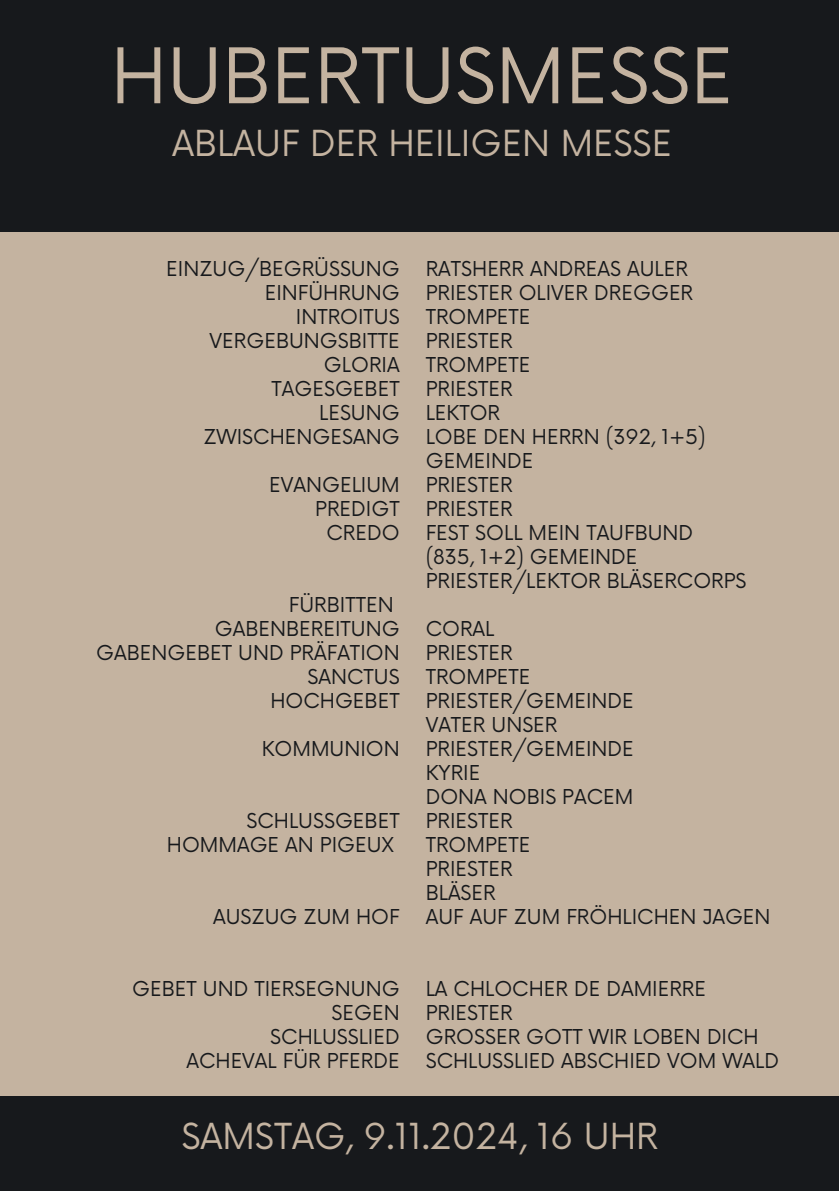
<style>
.page{position:relative;width:839px;height:1191px;background:#fff}
.page>*{position:absolute;margin:0;border:0;box-sizing:border-box;transform-origin:0 0}
.t1{font:74.6px "Now";color:#c4b3a0}
.t2{font:35px "Now";color:#c4b3a0}
.t3{font:20px/24px "Now";color:#17191c}
</style>
<div class="page">
<div style="left:0;top:0;width:838px;height:1191px;background:#17191c"></div>
<div style="left:0;top:232px;width:838px;height:863px;background:#c4b3a0"></div>
<h1 class="t1" style="left:111px;top:16px;width:624px">HUBERTUSMESSE</h1>
<h2 class="t2" style="left:172px;top:115px;width:501px">ABLAUF DER HEILIGEN MESSE</h2>
<p class="t3" style="left:166px;top:255px;width:235px;text-align:right">EINZUG/BEGRÜSSUNG<br>EINFÜHRUNG<br>INTROITUS<br>VERGEBUNGSBITTE<br>GLORIA<br>TAGESGEBET<br>LESUNG<br>ZWISCHENGESANG</p>
<p class="t3" style="left:269px;top:471px;width:132px;text-align:right">EVANGELIUM<br>PREDIGT<br>CREDO</p>
<p class="t3" style="left:289px;top:591px;width:106px">FÜRBITTEN</p>
<p class="t3" style="left:215px;top:615px;width:186px">GABENBEREITUNG</p>
<p class="t3" style="left:96px;top:639px;width:305px">GABENGEBET UND PRÄFATION</p>
<p class="t3" style="left:307px;top:663px;width:94px">SANCTUS</p>
<p class="t3" style="left:270px;top:687px;width:131px">HOCHGEBET</p>
<p class="t3" style="left:262px;top:735px;width:139px">KOMMUNION</p>
<p class="t3" style="left:167px;top:807px;width:234px;text-indent:80px">SCHLUSSGEBET<br>HOMMAGE AN PIGEUX</p>
<p class="t3" style="left:213px;top:903px;width:188px">AUSZUG ZUM HOF</p>
<p class="t3" style="left:132px;top:975px;width:269px;text-align:right">GEBET UND TIERSEGNUNG<br>SEGEN<br>SCHLUSSLIED<br>ACHEVAL FÜR PFERDE</p>
<p class="t3" style="left:425px;top:255px;width:322px">RATSHERR ANDREAS AULER<br>PRIESTER OLIVER DREGGER<br>TROMPETE<br>PRIESTER<br>TROMPETE<br>PRIESTER<br>LEKTOR<br>LOBE DEN HERRN (392, 1+5)<br>GEMEINDE<br>PRIESTER<br>PRIESTER<br>FEST SOLL MEIN TAUFBUND<br>(835, 1+2) GEMEINDE<br>PRIESTER/LEKTOR BLÄSERCORPS</p>
<p class="t3" style="left:425px;top:615px;width:346px">CORAL<br>PRIESTER<br>TROMPETE<br>PRIESTER/GEMEINDE<br>VATER UNSER<br>PRIESTER/GEMEINDE<br>KYRIE<br>DONA NOBIS PACEM<br>PRIESTER<br>TROMPETE<br>PRIESTER<br>BLÄSER<br>AUF AUF ZUM FRÖHLICHEN JAGEN</p>
<p class="t3" style="left:425px;top:975px;width:355px">LA CHLOCHER DE DAMIERRE<br>PRIESTER<br>GROSSER GOTT WIR LOBEN DICH<br>SCHLUSSLIED ABSCHIED VOM WALD</p>
<h2 class="t2" style="left:181px;top:1108px;width:478px">SAMSTAG, 9.11.2024, 16 UHR</h2>
</div>
